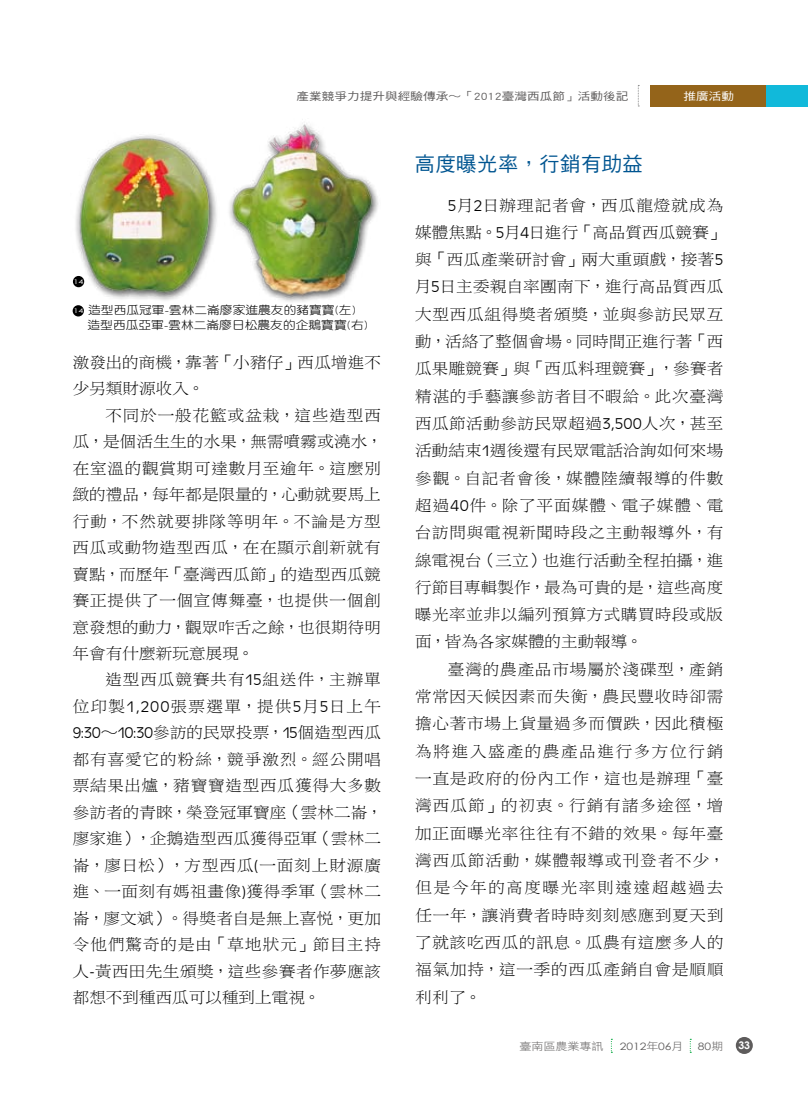
<style>
.page{position:relative;width:808px;height:1106px;background:#fff}
.page>*{position:absolute;margin:0;border:0;box-sizing:border-box;transform-origin:0 0}
.t1{font:20.25px "DF Hei Std W5";letter-spacing:.025em;color:#005591}
.t2{font:16.2px/27.3px "DF Li Song Std W3";letter-spacing:-.005em;color:#000;text-align:justify;scale:1.06 1}
.t3{font:16.2px/26.4px "DF Li Song Std W3";letter-spacing:-.025em;color:#000;scale:1.06 1}
.t4{font:11.55px/14.2px "DF Yuan Std W3";color:#000;scale:1.11 1}
.t5{font:10.8px "DF Hei Std W5";letter-spacing:.005em;color:#5e5c5c;scale:1.17 1}
.t6{font:10.8px "DF Hei Std W5";color:#fff;scale:1.17 1}
.t7{font:10.5px "DF Hei Std W3";color:#5e5c5c;scale:1.14 1}
.t8{font:700 10.5px "Century Gothic";color:#fff}
.t9{font:10.2px "Century Gothic";letter-spacing:-.005em;color:#5e5c5c;scale:1.19 1}
.t10{font:6.45px "Century Gothic";color:#fff;scale:1.39 1}
.s1{font-family:"Century Gothic";font-size:6.45px;color:#fff}
.s2{font-family:"DF Hei Std W3"}
.s3{font-family:"Antique Oli T Ligh"}
.s4{font-family:"DF Hei Std W3";font-size:10.5px}
</style>
<div class="page">
<div style="left:651px;top:85px;width:157px;height:21px;background:#94641a"></div>
<svg style="left:638px;top:85px;width:1px;height:22px"></svg>
<div style="left:766px;top:85px;width:42px;height:21px;background:#11b9da"></div>
<div style="left:736px;top:1037px;width:17px;height:17px;background:#5e5c5c;border-radius:50%"></div>
<div style="left:73px;top:305px;width:11px;height:11px;background:#000;border-radius:50%"></div>
<img style="left:72px;top:135px;width:145px;height:175px">
<img style="left:229px;top:123px;width:149px;height:179px">
<div style="left:73px;top:276px;width:11px;height:11px;background:#000;border-radius:50%"></div>
<p class="t5" style="left:296px;top:90px;width:285px">產業競爭力提升與經驗傳承〜「2012臺灣西瓜節」活動後記</p>
<p class="t6" style="left:683px;top:90px;width:45px">推廣活動</p>
<p class="t10" style="left:73px;top:277px;width:9px">14</p>
<p class="t4" style="left:88px;top:303px;width:254px;text-indent:-14px"><span class="s1">14</span> 造型西瓜冠軍-雲林二崙廖家進農友的豬寶寶(左)造型西瓜亞軍-雲林二崙廖日松農友的企鵝寶寶(右)</p>
<p class="t3" style="left:72px;top:348px;width:293px">激發出的商機<span class="s2">，</span>靠著<span class="s2">「</span>小豬仔<span class="s2">」</span>西瓜增進不少另類財源收入<span class="s2">。</span></p>
<p class="t2" style="left:72px;top:401px;width:295px;line-height:26.4px;text-indent:33px">不同於一般花籃或盆栽<span class="s2">，</span>這些造型西瓜<span class="s2">，</span>是個活生生的水果<span class="s2">，</span>無需噴霧或澆水<span class="s2">，</span>在室溫的觀賞期可達數月至逾年<span class="s2">。</span>這麼別緻的禮品<span class="s2">，</span>每年都是限量的<span class="s2">，</span>心動就要馬上行動<span class="s2">，</span>不然就要排隊等明年<span class="s2">。</span>不論是方型西瓜或動物造型西瓜<span class="s2">，</span>在在顯示創新就有賣點<span class="s2">，</span>而歷年<span class="s2">「</span>臺灣西瓜節<span class="s2">」</span>的造型西瓜競賽正提供了一個宣傳舞臺<span class="s2">，</span>也提供一個創意發想的動力<span class="s2">，</span>觀眾咋舌之餘<span class="s2">，</span>也很期待明年會有什麼新玩意展現<span class="s2">。</span></p>
<p class="t2" style="left:72px;top:666px;width:294px;line-height:26.5px;text-indent:33px">造型西瓜競賽共有<span class="s3">15</span>組送件<span class="s2">，</span>主辦單位印製<span class="s3">1,200</span>張票選單<span class="s2">，</span>提供<span class="s3">5</span>月<span class="s3">5</span>日上午<span class="s3">9:30</span><span class="s2">～</span><span class="s3">10:30</span>參訪的民眾投票<span class="s2">，</span><span class="s3">15</span>個造型西瓜都有喜愛它的粉絲<span class="s2">，</span>競爭激烈<span class="s2">。</span>經公開唱票結果出爐<span class="s2">，</span>豬寶寶造型西瓜獲得大多數參訪者的青睞<span class="s2">，</span>榮登冠軍寶座<span class="s2">（</span>雲林二崙<span class="s2">，</span>廖家進<span class="s2">），</span>企鵝造型西瓜獲得亞軍<span class="s2">（</span>雲林二崙<span class="s2">，</span>廖日松<span class="s2">），</span>方型西瓜<span class="s3">(</span>一面刻上財源廣進<span class="s2">、</span>一面刻有媽祖畫像<span class="s3">)</span>獲得季軍<span class="s2">（</span>雲林二崙<span class="s2">，</span>廖文斌<span class="s2">）。</span>得獎者自是無上喜悅<span class="s2">，</span>更加令他們驚奇的是由<span class="s2">「</span>草地狀元<span class="s2">」</span>節目主持人<span class="s3">-</span>黃西田先生頒獎<span class="s2">，</span>這些參賽者作夢應該都想不到種西瓜可以種到上電視<span class="s2">。</span></p>
<p class="t1" style="left:415px;top:153px;width:229px">高度曝光率，行銷有助益</p>
<p class="t2" style="left:414px;top:191px;width:295px;text-align:left;text-indent:33px"><span class="s3">5</span>月<span class="s3">2</span>日辦理記者會<span class="s2">，</span>西瓜龍燈就成為媒體焦點<span class="s2">。</span><span class="s3">5</span>月<span class="s3">4</span>日進行<span class="s2">「</span>高品質西瓜競賽<span class="s2">」</span>與<span class="s2">「</span>西瓜產業研討會<span class="s2">」</span>兩大重頭戲<span class="s2">，</span>接著<span class="s3">5</span>月<span class="s3">5</span>日主委親自率團南下<span class="s2">，</span>進行高品質西瓜大型西瓜組得獎者頒獎<span class="s2">，</span>並與參訪民眾互動<span class="s2">，</span>活絡了整個會場<span class="s2">。</span>同時間正進行著<span class="s2">「</span>西瓜果雕競賽<span class="s2">」</span>與<span class="s2">「</span>西瓜料理競賽<span class="s2">」，</span>參賽者精湛的手藝讓參訪者目不暇給<span class="s2">。</span>此次臺灣西瓜節活動參訪民眾超過<span class="s3">3,500</span>人次<span class="s2">，</span>甚至活動結束<span class="s3">1</span>週後還有民眾電話洽詢如何來場參觀<span class="s2">。</span>自記者會後<span class="s2">，</span>媒體陸續報導的件數超過<span class="s3">40</span>件<span class="s2">。</span>除了平面媒體<span class="s2">、</span>電子媒體<span class="s2">、</span>電台訪問與電視新聞時段之主動報導外<span class="s2">，</span>有線電視台<span class="s2">（</span>三立<span class="s2">）</span>也進行活動全程拍攝<span class="s2">，</span>進行節目專輯製作<span class="s2">，</span>最為可貴的是<span class="s2">，</span>這些高度曝光率並非以編列預算方式購買時段或版面<span class="s2">，</span>皆為各家媒體的主動報導<span class="s2">。</span></p>
<p class="t2" style="left:415px;top:655px;width:295px;text-indent:33px">臺灣的農產品市場屬於淺碟型<span class="s2">，</span>產銷常常因天候因素而失衡<span class="s2">，</span>農民豐收時卻需擔心著市場上貨量過多而價跌<span class="s2">，</span>因此積極為將進入盛產的農產品進行多方位行銷一直是政府的份內工作<span class="s2">，</span>這也是辦理<span class="s2">「</span>臺灣西瓜節<span class="s2">」</span>的初衷<span class="s2">。</span>行銷有諸多途徑<span class="s2">，</span>增加正面曝光率往往有不錯的效果<span class="s2">。</span>每年臺灣西瓜節活動<span class="s2">，</span>媒體報導或刊登者不少<span class="s2">，</span>但是今年的高度曝光率則遠遠超越過去任一年<span class="s2">，</span>讓消費者時時刻刻感應到夏天到了就該吃西瓜的訊息<span class="s2">。</span>瓜農有這麼多人的福氣加持<span class="s2">，</span>這一季的西瓜產銷自會是順順利利了<span class="s2">。</span></p>
<p class="t7" style="left:519px;top:1040px;width:75px">臺南區農業專訊</p>
<p class="t9" style="left:620px;top:1039px;width:55px">2012<span class="s4">年</span>06<span class="s4">月</span></p>
<p class="t9" style="left:698px;top:1039px;width:23px">80<span class="s4">期</span></p>
<p class="t8" style="left:738px;top:1038px;width:13px">33</p>
</div>
